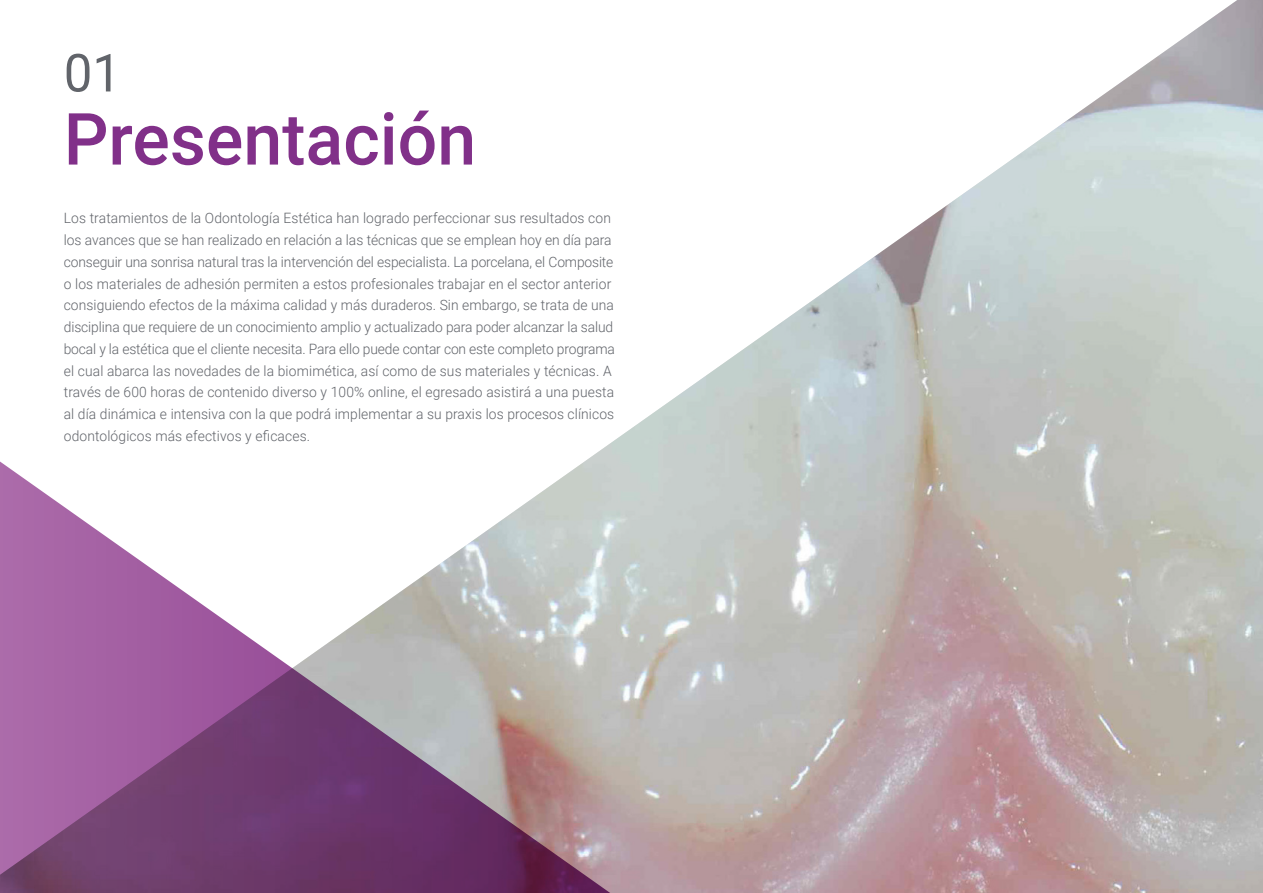
<style>
.page{position:relative;width:1263px;height:893px;background:#fff}
.page>*{position:absolute;margin:0;border:0;box-sizing:border-box;transform-origin:0 0}
.t1{font:500 72px "Roboto";color:#813089}
.t2{font:52.5px "Roboto";color:#61646a}
.t3{font:300 14.25px/21.8px "Roboto";letter-spacing:.005em;color:#61646a}
</style>
<div class="page">
<img style="left:607px;top:0;width:656px;height:893px">
<svg style="left:0;top:446px;width:640px;height:447px"></svg>
<h2 class="t2" style="left:64px;top:36px;width:59px">01</h2>
<h1 class="t1" style="left:64px;top:89px;width:414px">Presentación</h1>
<p class="t3" style="left:64px;top:207px;width:553px">Los tratamientos de la Odontología Estética han logrado perfeccionar sus resultados con los avances que se han realizado en relación a las técnicas que se emplean hoy en día para conseguir una sonrisa natural tras la intervención del especialista. La porcelana, el Composite o los materiales de adhesión permiten a estos profesionales trabajar en el sector anterior consiguiendo efectos de la máxima calidad y más duraderos. Sin embargo, se trata de una disciplina que requiere de un conocimiento amplio y actualizado para poder alcanzar la salud bocal y la estética que el cliente necesita. Para ello puede contar con este completo programa el cual abarca las novedades de la biomimética, así como de sus materiales y técnicas. A través de 600 horas de contenido diverso y 100% online, el egresado asistirá a una puesta al día dinámica e intensiva con la que podrá implementar a su praxis los procesos clínicos odontológicos más efectivos y eficaces.</p>
</div>
